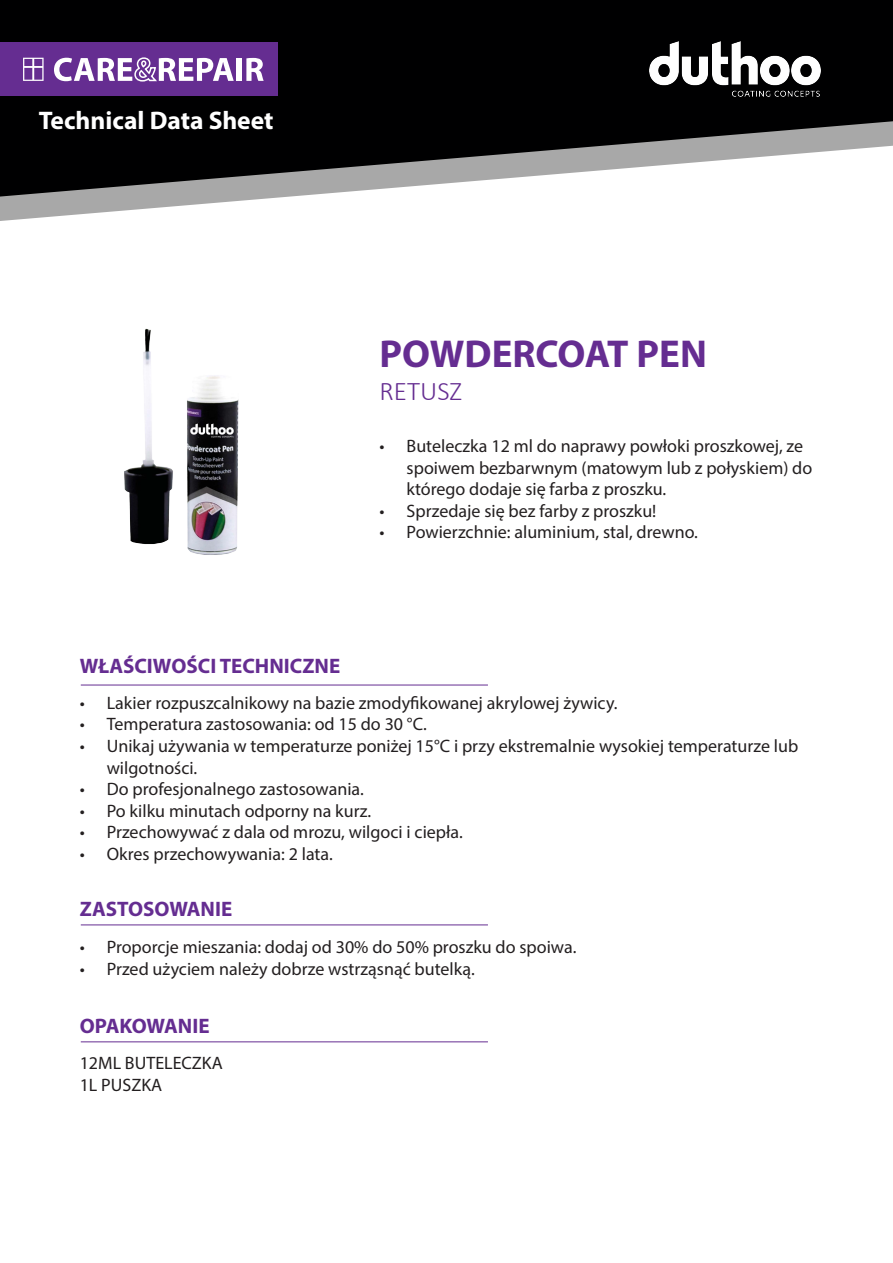
<style>
.page{position:relative;width:893px;height:1263px;background:#fff}
.page>*{position:absolute;margin:0;border:0;box-sizing:border-box;transform-origin:0 0}
.t1{font:700 39px "Myriad Pro";color:#652d91}
.t2{font:300 27px "Calibri";color:#652d91}
.t3{font:700 25.5px "Myriad Pro";color:#fff}
.t4{font:700 21px "Myriad Pro";color:#652d91}
.t5{font:18px/21.6px "Myriad Pro";color:#231f20}
</style>
<div class="page">
<div style="left:0;top:0;width:893px;height:660px;background:#000001"></div>
<svg style="left:0;top:131px;width:893px;height:555px;background:#e9e9e9"></svg>
<div style="left:0;top:43px;width:278px;height:53px;background:#652d91"></div>
<svg style="left:54px;top:57px;width:180px;height:25px"></svg>
<div style="left:237px;top:58px;width:5px;height:23px;background:#fff"></div>
<svg style="left:246px;top:58px;width:18px;height:23px"></svg>
<svg style="left:23px;top:58px;width:21px;height:23px"></svg>
<hr style="left:81px;top:924px;width:407px;height:1px;background:#652d91">
<hr style="left:81px;top:1041px;width:407px;height:1px;background:#652d91">
<hr style="left:81px;top:685px;width:407px;height:1px;background:#652d91">
<img style="left:650px;top:41px;width:170px;height:55px">
<img style="left:46px;top:235px;width:332px;height:332px">
<h3 class="t3" style="left:39px;top:103px;width:236px">Technical Data Sheet</h3>
<h1 class="t1" style="left:380px;top:329px;width:329px">POWDERCOAT PEN</h1>
<h2 class="t2" style="left:380px;top:374px;width:84px">RETUSZ</h2>
<p class="t5" style="left:407px;top:435px;width:407px;text-indent:-27px">• Buteleczka 12 ml do naprawy powłoki proszkowej, ze spoiwem bezbarwnym (matowym lub z połyskiem) do którego dodaje się farba z proszku.</p>
<p class="t5" style="left:380px;top:500px;width:278px">• Sprzedaje się bez farby z proszku!</p>
<p class="t5" style="left:380px;top:521px;width:320px">• Powierzchnie: aluminium, stal, drewno.</p>
<p class="t4" style="left:80px;top:652px;width:262px">WŁAŚCIWOŚCI TECHNICZNE</p>
<p class="t5" style="left:80px;top:692px;width:539px">• Lakier rozpuszcalnikowy na bazie zmodyfikowanej akrylowej żywicy.</p>
<p class="t5" style="left:80px;top:713px;width:349px">• Temperatura zastosowania: od 15 do 30 °C.</p>
<p class="t5" style="left:107px;top:735px;width:693px;text-indent:-27px">• Unikaj używania w temperaturze poniżej 15°C i przy ekstremalnie wysokiej temperaturze lub wilgotności.</p>
<p class="t5" style="left:80px;top:778px;width:286px">• Do profesjonalnego zastosowania.</p>
<p class="t5" style="left:80px;top:800px;width:293px">• Po kilku minutach odporny na kurz.</p>
<p class="t5" style="left:80px;top:821px;width:385px">• Przechowywać z dala od mrozu, wilgoci i ciepła.</p>
<p class="t5" style="left:80px;top:843px;width:255px">• Okres przechowywania: 2 lata.</p>
<p class="t4" style="left:80px;top:895px;width:154px">ZASTOSOWANIE</p>
<p class="t5" style="left:80px;top:936px;width:498px">• Proporcje mieszania: dodaj od 30% do 50% proszku do spoiwa.</p>
<p class="t5" style="left:80px;top:958px;width:397px">• Przed użyciem należy dobrze wstrząsnąć butelką.</p>
<p class="t4" style="left:80px;top:1012px;width:131px">OPAKOWANIE</p>
<p class="t5" style="left:80px;top:1052px;width:145px">12ML BUTELECZKA<br>1L PUSZKA</p>
</div>
